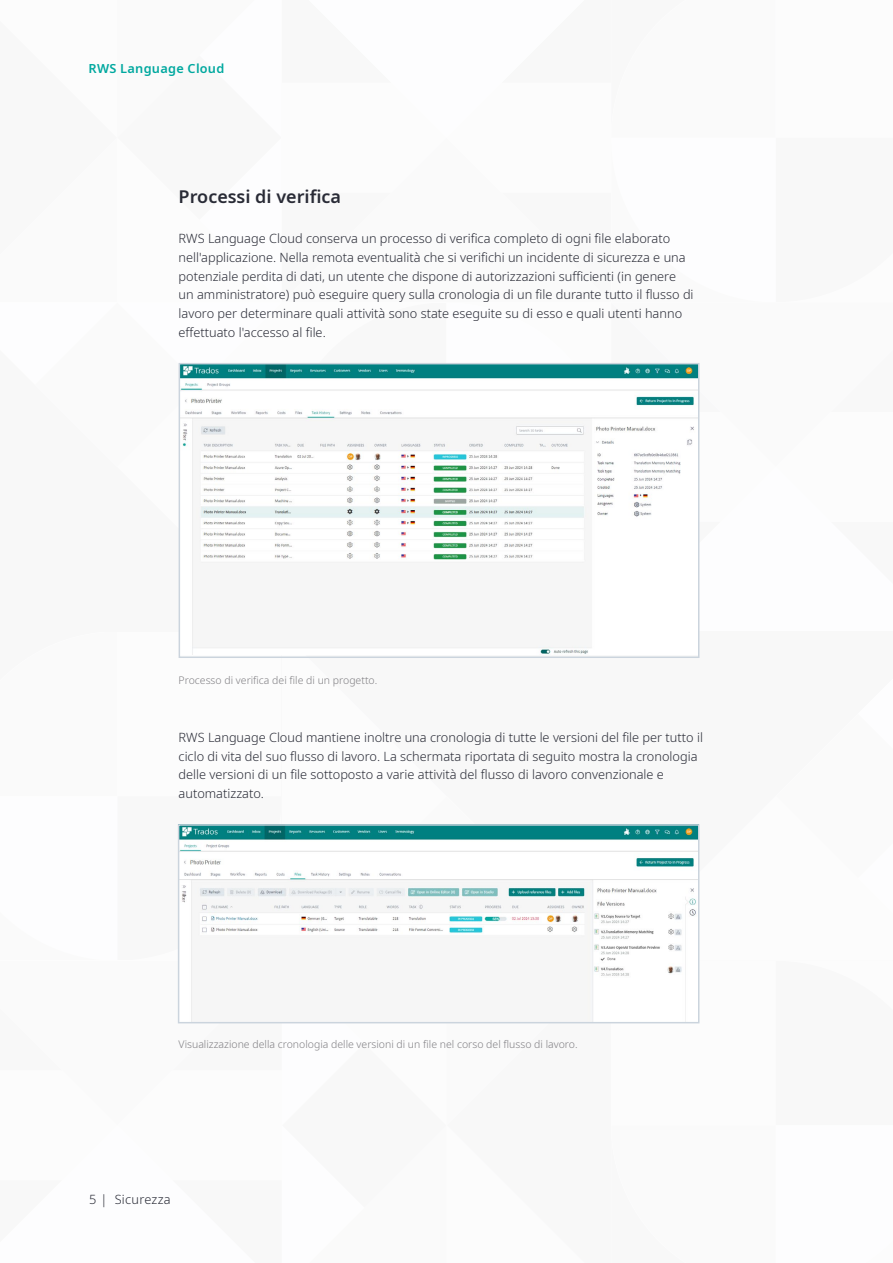
<style>
.page{position:relative;width:893px;height:1263px;background:#fff}
.page>*{position:absolute;margin:0;border:0;box-sizing:border-box;transform-origin:0 0}
.t1{font:600 18px "Noto Sans";color:#292b36}
.t2{font:300 12.75px/18.8px "Noto Sans";color:#292b36}
.t3{font:600 12.75px "Noto Sans";letter-spacing:.02em;color:#00a89f}
.t4{font:300 12.75px "Noto Sans";letter-spacing:.02em;color:#292b36}
.t5{font:300 10.5px "Noto Sans";color:#807f83}
</style>
<div class="page">
<img style="left:182px;top:366px;width:514px;height:288px">
<div style="left:179px;top:363px;width:520px;height:295px;border:2px solid #cbd4dd"></div>
<img style="left:181px;top:827px;width:515px;height:193px">
<div style="left:178px;top:824px;width:521px;height:199px;border:2px solid #cbd4dd"></div>
<p class="t3" style="left:89px;top:60px;width:137px">RWS Language Cloud</p>
<h1 class="t1" style="left:179px;top:184px;width:164px">Processi di verifica</h1>
<p class="t2" style="left:179px;top:229px;width:516px">RWS Language Cloud conserva un processo di verifica completo di ogni file elaborato nell'applicazione. Nella remota eventualità che si verifichi un incidente di sicurezza e una potenziale perdita di dati, un utente che dispone di autorizzazioni sufficienti (in genere un amministratore) può eseguire query sulla cronologia di un file durante tutto il flusso di lavoro per determinare quali attività sono state eseguite su di esso e quali utenti hanno effettuato l'accesso al file.</p>
<p class="t5" style="left:179px;top:673px;width:200px">Processo di verifica dei file di un progetto.</p>
<p class="t2" style="left:179px;top:728px;width:526px">RWS Language Cloud mantiene inoltre una cronologia di tutte le versioni del file per tutto il ciclo di vita del suo flusso di lavoro. La schermata riportata di seguito mostra la cronologia delle versioni di un file sottoposto a varie attività del flusso di lavoro convenzionale e automatizzato.</p>
<p class="t5" style="left:179px;top:1037px;width:401px">Visualizzazione della cronologia delle versioni di un file nel corso del flusso di lavoro.</p>
<p class="t4" style="left:89px;top:1191px;width:83px">5 | Sicurezza</p>
</div>
